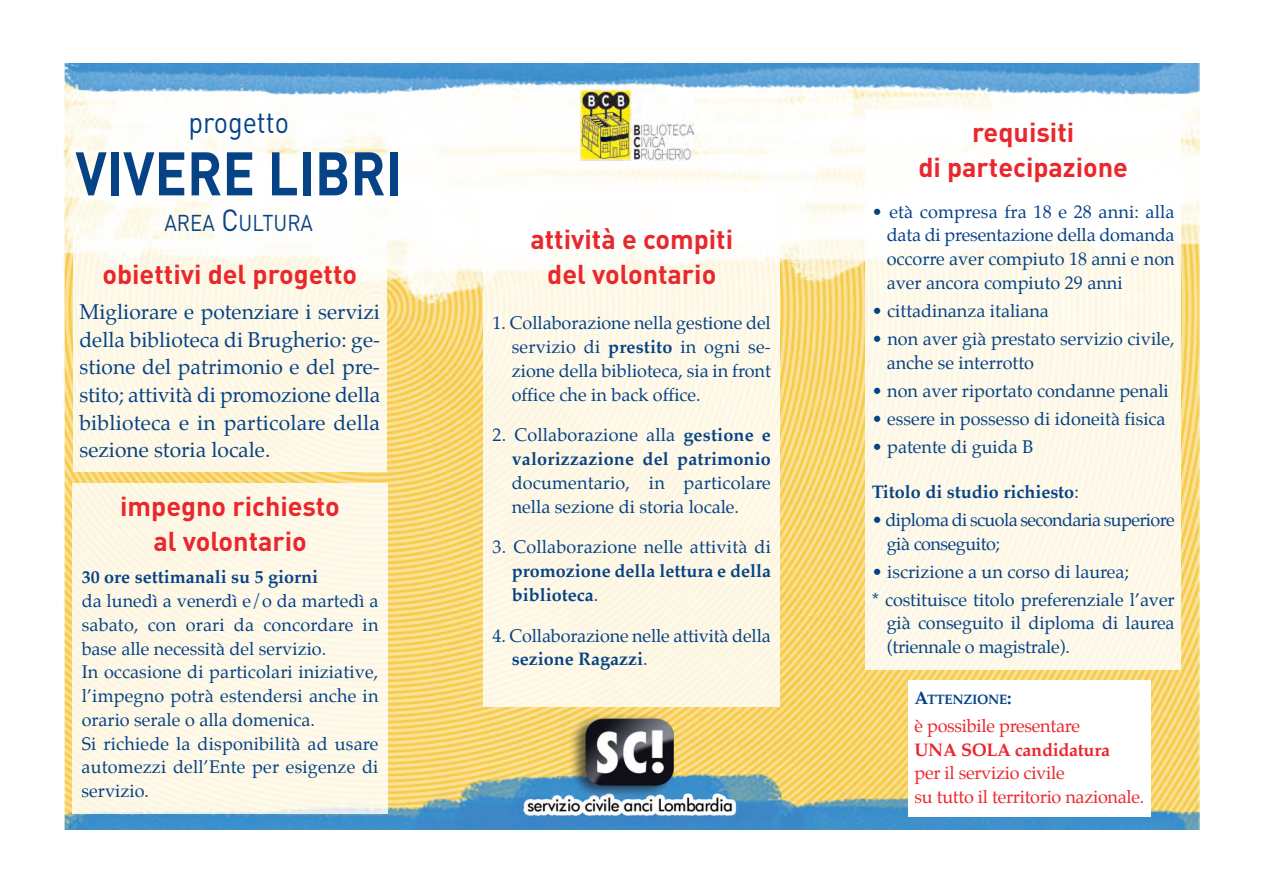
<style>
.page{position:relative;width:1263px;height:893px;background:#fff}
.page>*{position:absolute;margin:0;border:0;box-sizing:border-box;transform-origin:0 0}
.t1{font:700 60.45px "DIN";color:#054286;scale:.89 1}
.t2{font:30.15px "DIN";color:#054286;scale:.89 1}
.t3{font:700 27px/34.5px "DIN";color:#e9282d;text-align:center}
.t4{font:22.65px "DIN";color:#054286;scale:.89 1}
.t5{font:21px/27.8px "Palatino";letter-spacing:.01em;color:#054286;text-align:justify}
.t6{font:18px/23.7px "Palatino";color:#054286}
.t7{font:700 18px/23.7px "Palatino";color:#054286;text-align:right}
.t8{font:18px/23.7px "Palatino";letter-spacing:-.015em;color:#e9282d}
.t9{font:18px/23.7px "Palatino";letter-spacing:-.035em;color:#054286}
.t10{font:700 18px "Palatino";letter-spacing:-.015em;color:#e9282d}
.t11{font:700 13.5px "Palatino";letter-spacing:-.02em;color:#054286}
.s1{font-size:30.15px}
.s2{font-weight:700}
.s3{font-weight:400}
.s4{font-size:18px}
</style>
<div class="page">
<img style="left:64px;top:64px;width:1135px;height:765px">
<img style="left:73px;top:240px;width:313px;height:231px">
<img style="left:73px;top:483px;width:314px;height:330px">
<img style="left:484px;top:192px;width:296px;height:514px">
<img style="left:866px;top:109px;width:314px;height:560px">
<img style="left:908px;top:681px;width:242px;height:135px">
<img style="left:580px;top:90px;width:114px;height:71px">
<h2 class="t2" style="left:189px;top:105px;width:114px">progetto</h2>
<h1 class="t1" style="left:75px;top:139px;width:369px">VIVERE LIBRI</h1>
<p class="t4" style="left:165px;top:210px;width:168px">AREA <span class="s1">C</span>ULTURA</p>
<h3 class="t3" style="left:102px;top:257px;width:256px">obiettivi del progetto</h3>
<p class="t5" style="left:79px;top:299px;width:302px">Migliorare e potenziare i servizi della biblioteca di Brugherio: ge&shy;stione del patrimonio e del pre&shy;stito; attività di promozione della biblioteca e in particolare della sezione storia locale.</p>
<h3 class="t3" style="left:120px;top:490px;width:221px">impegno richiesto al volontario</h3>
<p class="t7" style="left:82px;top:566px;width:238px">30 ore settimanali su 5 giorni</p>
<p class="t6" style="left:82px;top:590px;width:298px">da lunedì a venerdì e/o da martedì a sabato, con orari da concordare in base alle necessità del servizio.<br>In occasione di particolari iniziative, l’impegno potrà estendersi anche in orario serale o alla domenica.<br>Si richiede la disponibilità ad usare automezzi dell’ente per esigenze di servizio.</p>
<h3 class="t3" style="left:530px;top:223px;width:204px">attività e compiti del volontario</h3>
<p class="t6" style="left:512px;top:312px;width:261px;text-align:justify;text-indent:-19px">1. Collaborazione nella gestione del servizio di <span class="s2">prestito</span> in ogni se&shy;zione della biblioteca, sia in front office che in back office.</p>
<p class="t7" style="left:493px;top:425px;width:280px"><span class="s3">2. Collaborazione alla</span> gestione e valorizzazione del patrimonio</p>
<p class="t6" style="left:512px;top:472px;width:261px">documentario, in particolare nella sezione di storia locale.</p>
<p class="t6" style="left:493px;top:537px;width:280px">3. Collaborazione nelle attività di</p>
<p class="t7" style="left:512px;top:560px;width:261px;text-align:left">promozione della lettura e della biblioteca<span class="s3">.</span></p>
<p class="t6" style="left:512px;top:625px;width:260px;text-indent:-19px">4. Collaborazione nelle attività della <span class="s2">sezione ragazzi</span>.</p>
<h3 class="t3" style="left:918px;top:116px;width:211px">requisiti<br>di partecipazione</h3>
<p class="t6" style="left:887px;top:201px;width:289px;text-align:justify;text-indent:-15px">• età compresa fra 18 e 28 anni: alla data di presentazione della domanda occorre aver compiuto 18 anni e non aver ancora compiuto 29 anni</p>
<p class="t6" style="left:872px;top:300px;width:179px">• cittadinanza italiana</p>
<p class="t6" style="left:887px;top:328px;width:289px;text-indent:-15px">• non aver già prestato servizio civile, anche se interrotto</p>
<p class="t6" style="left:872px;top:380px;width:299px">• non aver riportato condanne penali</p>
<p class="t6" style="left:872px;top:408px;width:295px">• essere in possesso di idoneità fisica</p>
<p class="t6" style="left:872px;top:436px;width:163px">• patente di guida B</p>
<p class="t7" style="left:872px;top:481px;width:208px">titolo di studio richiesto<span class="s3">:</span></p>
<p class="t9" style="left:887px;top:509px;width:289px;text-indent:-15px">• diploma di scuola secondaria superiore già conseguito;</p>
<p class="t6" style="left:872px;top:559px;width:304px;line-height:28px">• iscrizione a un corso di laurea;<br>* costituisce titolo preferenziale l’aver</p>
<p class="t6" style="left:887px;top:613px;width:289px">già conseguito il diploma di laurea (triennale o magistrale).</p>
<p class="t11" style="left:914px;top:693px;width:99px"><span class="s4">a</span>ttenzione<span class="s4">:</span></p>
<p class="t8" style="left:914px;top:715px;width:167px">è possibile presentare</p>
<p class="t10" style="left:914px;top:741px;width:197px">Una SoLa candidatura</p>
<p class="t8" style="left:914px;top:762px;width:231px">per il servizio civile<br>su tutto il territorio nazionale.</p>
</div>
